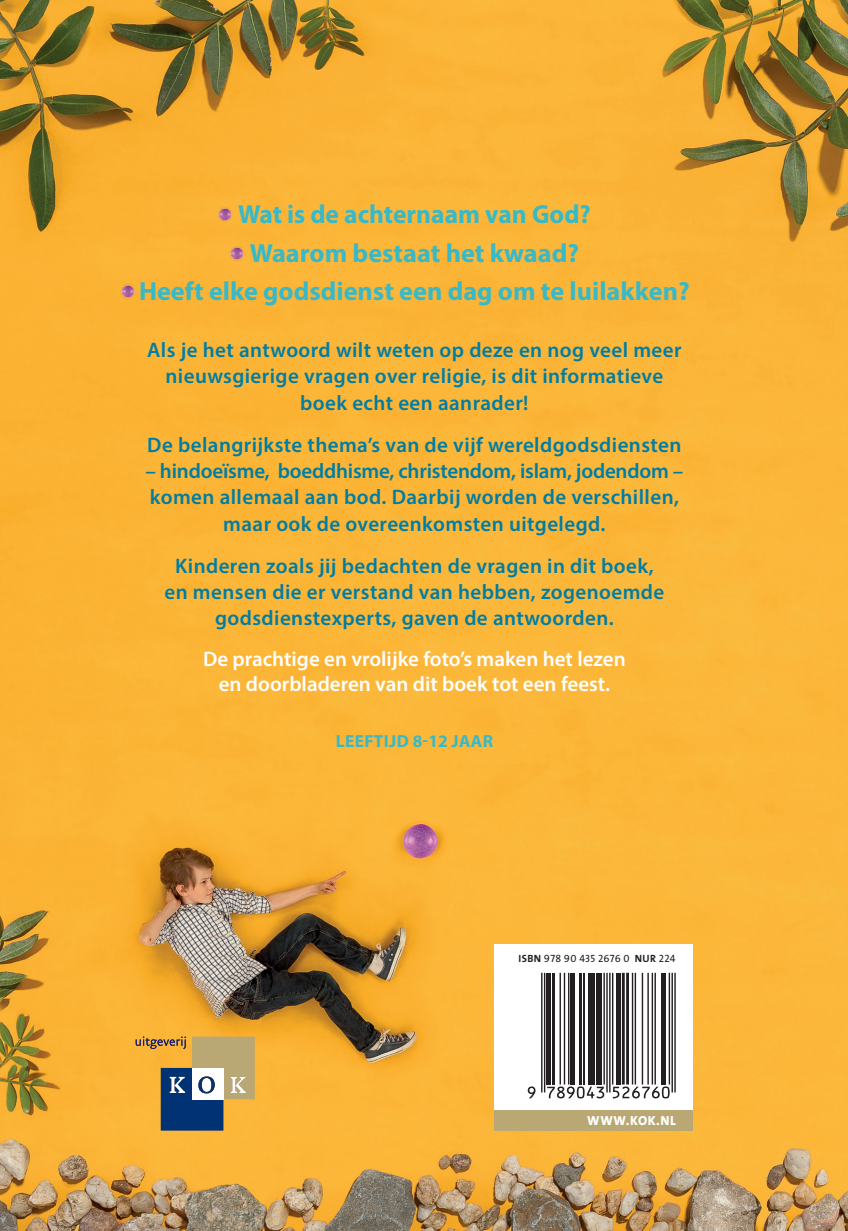
<style>
.page{position:relative;width:848px;height:1231px;background:#fff}
.page>*{position:absolute;margin:0;border:0;box-sizing:border-box;transform-origin:0 0}
.t1{font:700 26.25px/38.5px "Myriad Pro";color:#38b9c8;text-align:center}
.t2{font:600 21px/26.2px "Myriad Pro";letter-spacing:.02em;color:#007da4;text-align:center}
.t3{font:600 21px/25.2px "Myriad Pro";color:#fff;text-align:center}
.t4{font:700 17.5px "Myriad Pro";letter-spacing:.02em;color:#38b9c8}
.t5{font:13.12px "The Mix Extra Bold Caps";letter-spacing:.04em;color:#fff}
.t6{font:10.5px "The Mix Caps";letter-spacing:.02em;color:#231f20}
.s1{font-family:"The Mix Bold Caps"}
</style>
<div class="page">
<img style="left:0;top:0;width:848px;height:1230px">
<svg style="left:136px;top:1036px;width:119px;height:94px;background:#a6956b"></svg>
<div style="left:494px;top:944px;width:199px;height:166px;background:#fff"></div>
<div style="left:494px;top:1109px;width:199px;height:21px;background:#b9a873"></div>
<hr style="left:541px;top:972px;width:1px;height:120px;background:#231f20">
<hr style="left:544px;top:972px;width:1px;height:120px;background:#231f20">
<hr style="left:547px;top:972px;width:4px;height:112px;background:#231f20">
<hr style="left:552px;top:972px;width:3px;height:112px;background:#231f20">
<hr style="left:559px;top:972px;width:2px;height:112px;background:#231f20">
<hr style="left:564px;top:972px;width:1px;height:112px;background:#231f20">
<hr style="left:568px;top:972px;width:1px;height:112px;background:#231f20">
<hr style="left:571px;top:972px;width:4px;height:112px;background:#231f20">
<hr style="left:579px;top:972px;width:3px;height:112px;background:#231f20">
<hr style="left:583px;top:972px;width:2px;height:112px;background:#231f20">
<hr style="left:588px;top:972px;width:4px;height:112px;background:#231f20">
<hr style="left:593px;top:972px;width:2px;height:112px;background:#231f20">
<div style="left:596px;top:972px;width:6px;height:112px;background:#231f20"></div>
<hr style="left:603px;top:972px;width:2px;height:112px;background:#231f20">
<hr style="left:612px;top:972px;width:1px;height:112px;background:#231f20">
<hr style="left:606px;top:972px;width:1px;height:120px;background:#231f20">
<hr style="left:609px;top:972px;width:1px;height:120px;background:#231f20">
<hr style="left:616px;top:972px;width:4px;height:112px;background:#231f20">
<hr style="left:622px;top:972px;width:2px;height:112px;background:#231f20">
<hr style="left:626px;top:972px;width:3px;height:112px;background:#231f20">
<hr style="left:632px;top:972px;width:1px;height:112px;background:#231f20">
<hr style="left:634px;top:972px;width:2px;height:112px;background:#231f20">
<hr style="left:641px;top:972px;width:2px;height:112px;background:#231f20">
<hr style="left:647px;top:972px;width:2px;height:112px;background:#231f20">
<hr style="left:651px;top:972px;width:2px;height:112px;background:#231f20">
<hr style="left:654px;top:972px;width:2px;height:112px;background:#231f20">
<div style="left:661px;top:972px;width:5px;height:112px;background:#231f20"></div>
<hr style="left:668px;top:972px;width:2px;height:112px;background:#231f20">
<hr style="left:671px;top:972px;width:2px;height:120px;background:#231f20">
<hr style="left:674px;top:972px;width:1px;height:120px;background:#231f20">
<svg style="left:527px;top:1086px;width:8px;height:12px"></svg>
<svg style="left:547px;top:1086px;width:57px;height:12px"></svg>
<svg style="left:613px;top:1086px;width:56px;height:12px"></svg>
<div style="left:217px;top:206px;width:16px;height:17px;background:#231f20;opacity:.35"></div>
<svg style="left:219px;top:208px;width:12px;height:13px"></svg>
<div style="left:229px;top:245px;width:16px;height:16px;background:#231f20;opacity:.35"></div>
<svg style="left:231px;top:247px;width:12px;height:12px"></svg>
<div style="left:119px;top:283px;width:17px;height:17px;background:#231f20;opacity:.35"></div>
<svg style="left:122px;top:285px;width:12px;height:13px"></svg>
<p class="t1" style="left:139px;top:194px;width:552px">Wat is de achternaam van God?<br>Waarom bestaat het kwaad?<br>Heeft elke godsdienst een dag om te luilakken?</p>
<p class="t2" style="left:147px;top:336px;width:536px">Als je het antwoord wilt weten op deze en nog veel meer nieuwsgierige vragen over religie, is dit informatieve boek echt een aanrader!</p>
<p class="t2" style="left:147px;top:431px;width:535px">De belangrijkste thema’s van de vijf wereldgodsdiensten</p>
<p class="t2" style="left:145px;top:457px;width:539px">– hindoeïsme, boeddhisme, christendom, islam, jodendom – komen allemaal aan bod. Daarbij worden de verschillen, maar ook de overeenkomsten uitgelegd.</p>
<p class="t2" style="left:164px;top:551px;width:501px">Kinderen zoals jij bedachten de vragen in dit boek, en mensen die er verstand van hebben, zogenoemde godsdienstexperts, gaven de antwoorden.</p>
<p class="t3" style="left:203px;top:645px;width:424px">De prachtige en vrolijke foto’s maken het lezen en doorbladeren van dit boek tot een feest.</p>
<p class="t4" style="left:336px;top:730px;width:159px">LEEFTIJD 8-12 JAAR</p>
<p class="t6" style="left:518px;top:949px;width:159px"><span class="s1">ISBN</span> 978 90 435 2676 0 <span class="s1">NUR</span> 224</p>
<p class="t5" style="left:587px;top:1109px;width:90px">WWW.KOK.NL</p>
</div>
